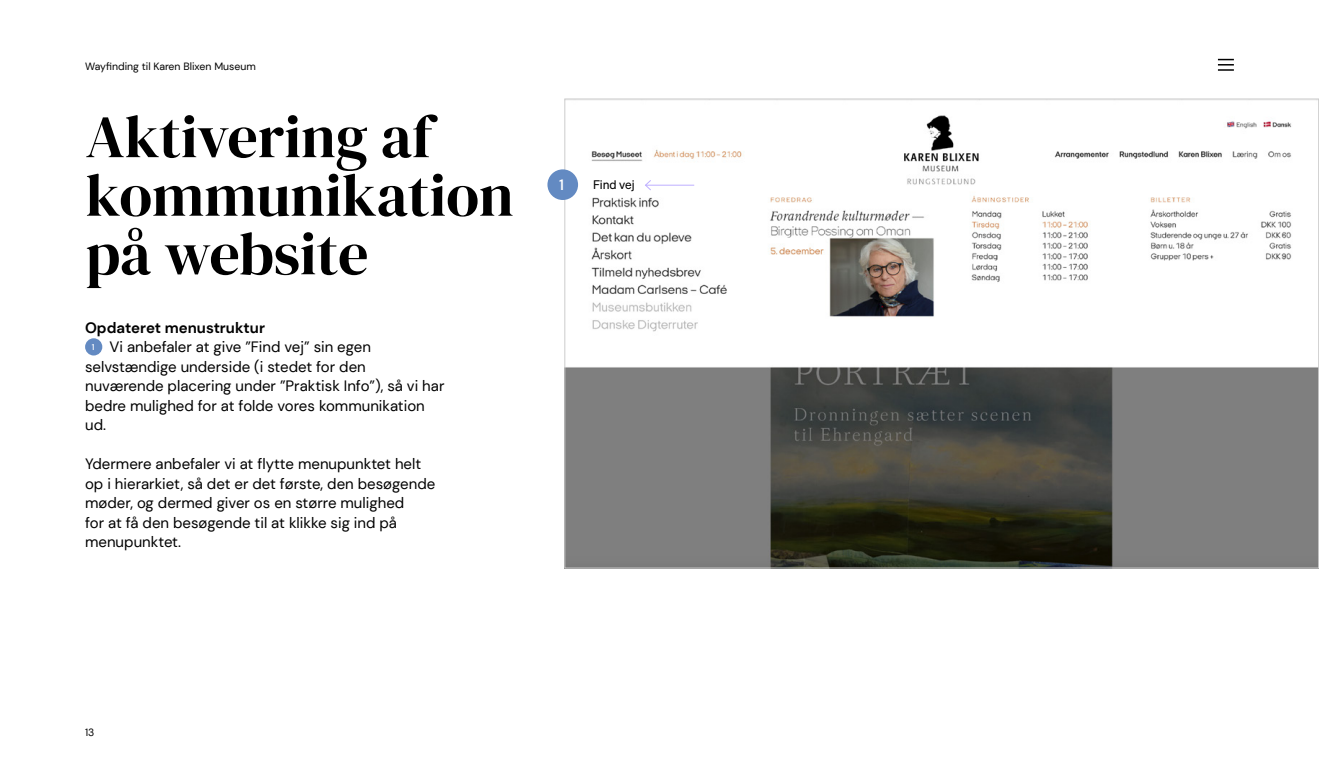
<style>
.page{position:relative;width:1319px;height:766px;background:#fff}
.page>*{position:absolute;margin:0;border:0;box-sizing:border-box;transform-origin:0 0}
.t1{font:60px/58.5px "DM Serif Display";color:#000}
.t2{font:15px/19.5px "DM Sans";color:#000}
.t3{font:700 15px "DM Sans";color:#000}
.t4{font:500 15px "DM Sans";color:#fff}
.t5{font:12.15px "Sohne Buch";color:#000}
.t6{font:10.5px "DM Sans";color:#000}
</style>
<div class="page">
<svg style="left:1217px;top:59px;width:16px;height:12px"></svg>
<img style="left:566px;top:115px;width:750px;height:451px">
<div style="left:547px;top:169px;width:31px;height:31px;background:#638ac2;border-radius:50%"></div>
<div style="left:85px;top:338px;width:17px;height:17px;background:#638ac2;border-radius:50%"></div>
<hr style="left:645px;top:185px;width:49px;height:1px;background:#beafff">
<svg style="left:644px;top:179px;width:7px;height:12px"></svg>
<p class="t6" style="left:85px;top:60px;width:172px">Wayfinding til Karen Blixen Museum</p>
<h1 class="t1" style="left:86px;top:108px;width:429px">Aktivering af kommunikation på website</h1>
<p class="t3" style="left:85px;top:318px;width:181px">Opdateret menustruktur</p>
<p class="t2" style="left:92px;top:337px;width:280px"><sup>1</sup> Vi anbefaler at give ”Find vej” sin egen</p>
<p class="t2" style="left:85px;top:356px;width:282px">selvstændige underside (i stedet for den</p>
<p class="t2" style="left:85px;top:376px;width:361px">nuværende placering under ”Praktisk Info”), så vi har</p>
<p class="t2" style="left:85px;top:395px;width:341px">bedre mulighed for at folde vores kommunikation</p>
<p class="t2" style="left:85px;top:415px;width:22px">ud.</p>
<p class="t2" style="left:85px;top:454px;width:351px">Ydermere anbefaler vi at flytte menupunktet helt op i hierarkiet, så det er det første, den besøgende møder, og dermed giver os en større mulighed<br>for at få den besøgende til at klikke sig ind på menupunktet.</p>
<p class="t4" style="left:559px;top:175px;width:6px">1</p>
<p class="t5" style="left:593px;top:177px;width:43px">Find vej</p>
<p class="t6" style="left:85px;top:725px;width:11px">13</p>
</div>
